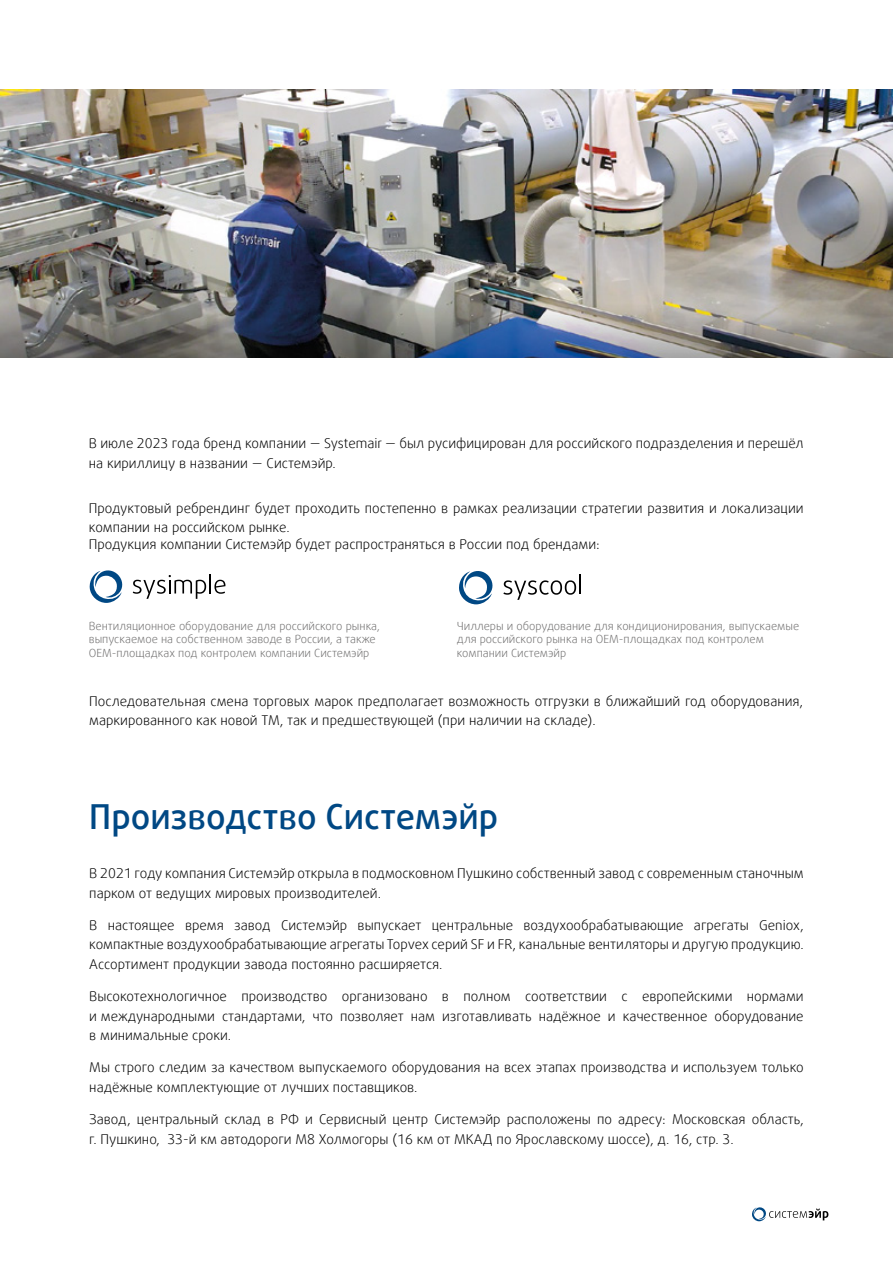
<style>
.page{position:relative;width:893px;height:1263px;background:#fff}
.page>*{position:absolute;margin:0;border:0;box-sizing:border-box;transform-origin:0 0}
.t1{font:500 34.5px "Daxline Offc Pro";color:#004884}
.t2{font:300 13.5px/19.5px "Daxline Offc Pro";color:#000}
.t3{font:300 11.25px/13.5px "Daxline Offc Pro";color:#706f6f}
</style>
<div class="page">
<svg style="left:752px;top:1207px;width:76px;height:14px"></svg>
<img style="left:0;top:89px;width:893px;height:268px">
<svg style="left:133px;top:574px;width:92px;height:25px"></svg>
<svg style="left:90px;top:570px;width:33px;height:33px"></svg>
<svg style="left:459px;top:571px;width:34px;height:33px"></svg>
<svg style="left:503px;top:580px;width:73px;height:20px"></svg>
<hr style="left:579px;top:574px;width:2px;height:20px;background:#000">
<p class="t2" style="left:89px;top:434px;width:716px">В июле 2023 года бренд компании — Systemair — был русифицирован для российского подразделения и перешёл на кириллицу в названии — Системэйр.</p>
<p class="t2" style="left:89px;top:498px;width:716px">Продуктовый ребрендинг будет проходить постепенно в рамках реализации стратегии развития и локализации компании на российском рынке.</p>
<p class="t2" style="left:89px;top:534px;width:512px">Продукция компании Системэйр будет распространяться в России под брендами:</p>
<p class="t3" style="left:89px;top:619px;width:293px">Вентиляционное оборудование для российского рынка, выпускаемое на собственном заводе в России, а также<br>ОЕМ-площадках под контролем компании Системэйр</p>
<p class="t3" style="left:457px;top:619px;width:344px">Чиллеры и оборудование для кондиционирования, выпускаемые для российского рынка на ОЕМ-площадках под контролем компании Системэйр</p>
<p class="t2" style="left:89px;top:691px;width:715px">Последовательная смена торговых марок предполагает возможность отгрузки в ближайший год оборудования, маркированного как новой ТМ, так и предшествующей (при наличии на складе).</p>
<h1 class="t1" style="left:89px;top:793px;width:410px">Производство Системэйр</h1>
<p class="t2" style="left:89px;top:863px;width:716px">В 2021 году компания Системэйр открыла в подмосковном Пушкино собственный завод с современным станочным парком от ведущих мировых производителей.</p>
<p class="t2" style="left:89px;top:915px;width:716px;text-align:justify">В настоящее время завод Системэйр выпускает центральные воздухообрабатывающие агрегаты Geniox, компактные воздухообрабатывающие агрегаты Topvex серий SF и FR, канальные вентиляторы и другую продукцию.<br>Ассортимент продукции завода постоянно расширяется.</p>
<p class="t2" style="left:89px;top:986px;width:716px;text-align:justify">Высокотехнологичное производство организовано в полном соответствии с европейскими нормами и международными стандартами, что позволяет нам изготавливать надёжное и качественное оборудование в минимальные сроки.</p>
<p class="t2" style="left:89px;top:1058px;width:716px">Мы строго следим за качеством выпускаемого оборудования на всех этапах производства и используем только надёжные комплектующие от лучших поставщиков.</p>
<p class="t2" style="left:89px;top:1109px;width:716px">Завод, центральный склад в РФ и Сервисный центр Системэйр расположены по адресу: Московская область, г. Пушкино, 33-й км автодороги М8 Холмогоры (16 км от МКАД по Ярославскому шоссе), д. 16, стр. 3.</p>
</div>
